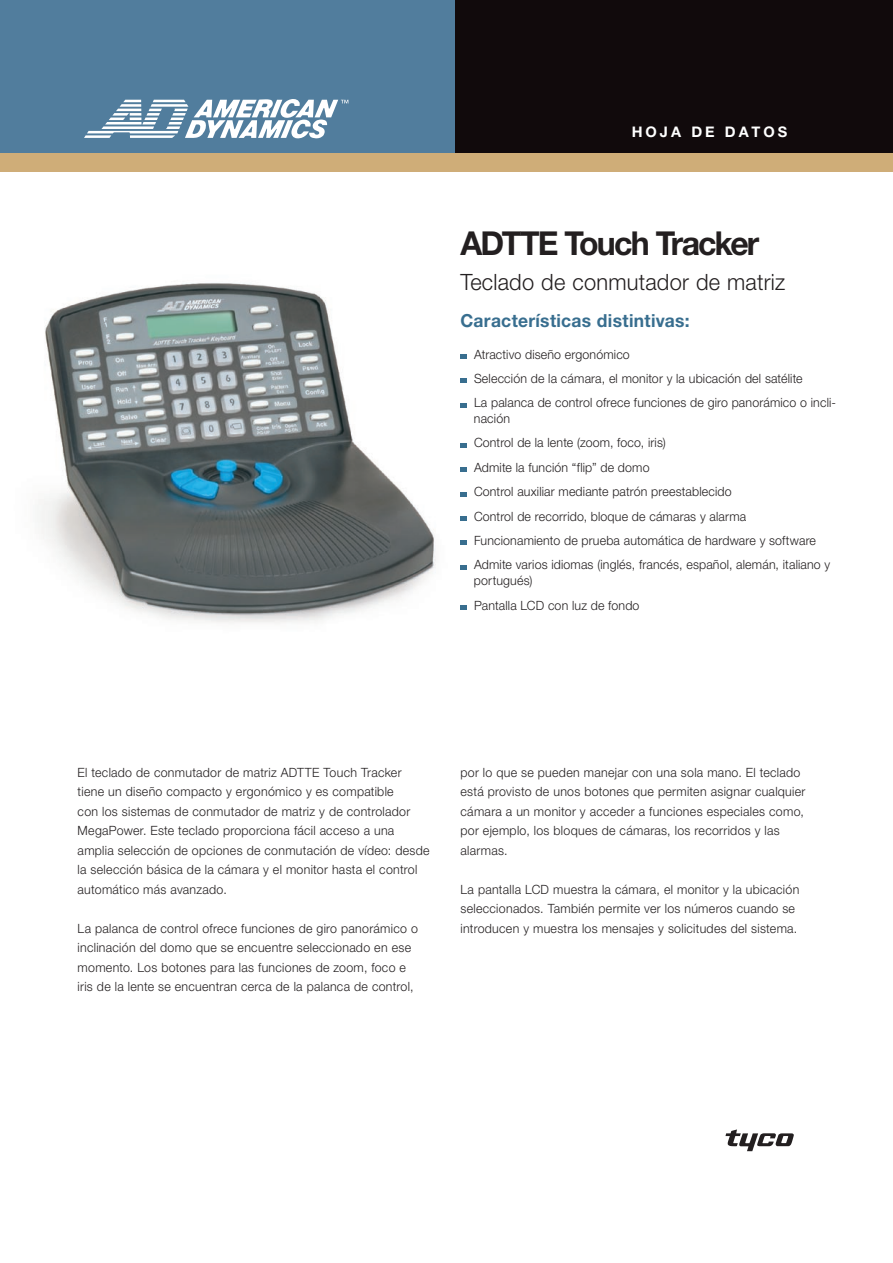
<style>
.page{position:relative;width:893px;height:1263px;background:#fff}
.page>*{position:absolute;margin:0;border:0;box-sizing:border-box;transform-origin:0 0}
.t1{font:700 33px "Helvetica Neue LT Pro";letter-spacing:-.06em;color:#231f20}
.t2{font:300 22.5px "Helvetica Neue LT Pro";letter-spacing:.01em;color:#231f20}
.t3{font:700 18px "Helvetica Neue LT Pro";letter-spacing:.02em;color:#386e8f}
.t4{font:700 14.7px "Helvetica Neue LT Pro";letter-spacing:.2em;color:#fff}
.t5{font:300 12.75px/19.5px "Helvetica Neue LT Pro";letter-spacing:.02em;color:#231f20}
</style>
<div class="page">
<div style="left:455px;top:0;width:438px;height:153px;background:#110a0c"></div>
<div style="left:0;top:153px;width:893px;height:18px;background:#cfad78"></div>
<div style="left:0;top:0;width:455px;height:153px;background:#517d9d"></div>
<svg style="left:84px;top:99px;width:264px;height:39px"></svg>
<svg style="left:725px;top:1129px;width:69px;height:22px"></svg>
<img style="left:39px;top:283px;width:428px;height:340px">
<svg style="left:460px;top:354px;width:7px;height:5px"></svg>
<svg style="left:460px;top:378px;width:7px;height:5px"></svg>
<svg style="left:460px;top:403px;width:7px;height:4px"></svg>
<svg style="left:460px;top:443px;width:7px;height:4px"></svg>
<svg style="left:460px;top:467px;width:7px;height:5px"></svg>
<svg style="left:460px;top:492px;width:7px;height:4px"></svg>
<svg style="left:460px;top:516px;width:7px;height:5px"></svg>
<svg style="left:460px;top:541px;width:7px;height:4px"></svg>
<svg style="left:460px;top:565px;width:7px;height:4px"></svg>
<svg style="left:460px;top:605px;width:7px;height:5px"></svg>
<p class="t4" style="left:632px;top:123px;width:157px">Hoja de datos</p>
<h1 class="t1" style="left:460px;top:222px;width:21px">ADTTE</h1>
<h1 class="t1" style="left:564px;top:222px;width:197px">Touch Tracker</h1>
<h2 class="t2" style="left:460px;top:268px;width:326px">Teclado de conmutador de matriz</h2>
<h3 class="t3" style="left:460px;top:309px;width:231px">Características distintivas:</h3>
<p class="t5" style="left:474px;top:341px;width:364px;line-height:24.5px">Atractivo diseño ergonómico<br>Selección de la cámara, el monitor y la ubicación del satélite<br>La palanca de control ofrece funciones de giro panorámico o incli-</p>
<p class="t5" style="left:474px;top:406px;width:358px;line-height:24.5px">nación<br>Control de la lente (zoom, foco, iris)<br>Admite la función “flip” de domo<br>Control auxiliar mediante patrón preestablecido<br>Control de recorrido, bloque de cámaras y alarma Funcionamiento de prueba automática de hardware y software Admite varios idiomas (inglés, francés, español, alemán, italiano y</p>
<p class="t5" style="left:474px;top:568px;width:167px;line-height:24.5px">portugués)<br>Pantalla LCD con luz de fondo</p>
<p class="t5" style="left:78px;top:762px;width:353px">El teclado de conmutador de matriz ADTTE Touch Tracker tiene un diseño compacto y ergonómico y es compatible<br>con los sistemas de conmutador de matriz y de controlador MegaPower. Este teclado proporciona fácil acceso a una amplia selección de opciones de conmutación de vídeo: desde la selección básica de la cámara y el monitor hasta el control automático más avanzado.</p>
<p class="t5" style="left:78px;top:918px;width:342px">La palanca de control ofrece funciones de giro panorámico o inclinación del domo que se encuentre seleccionado en ese momento. Los botones para las funciones de zoom, foco e iris de la lente se encuentran cerca de la palanca de control,</p>
<p class="t5" style="left:460px;top:762px;width:346px">por lo que se pueden manejar con una sola mano. El teclado está provisto de unos botones que permiten asignar cualquier cámara a un monitor y acceder a funciones especiales como, por ejemplo, los bloques de cámaras, los recorridos y las alarmas.</p>
<p class="t5" style="left:460px;top:879px;width:340px">La pantalla LCD muestra la cámara, el monitor y la ubicación seleccionados. También permite ver los números cuando se introducen y muestra los mensajes y solicitudes del sistema.</p>
</div>
